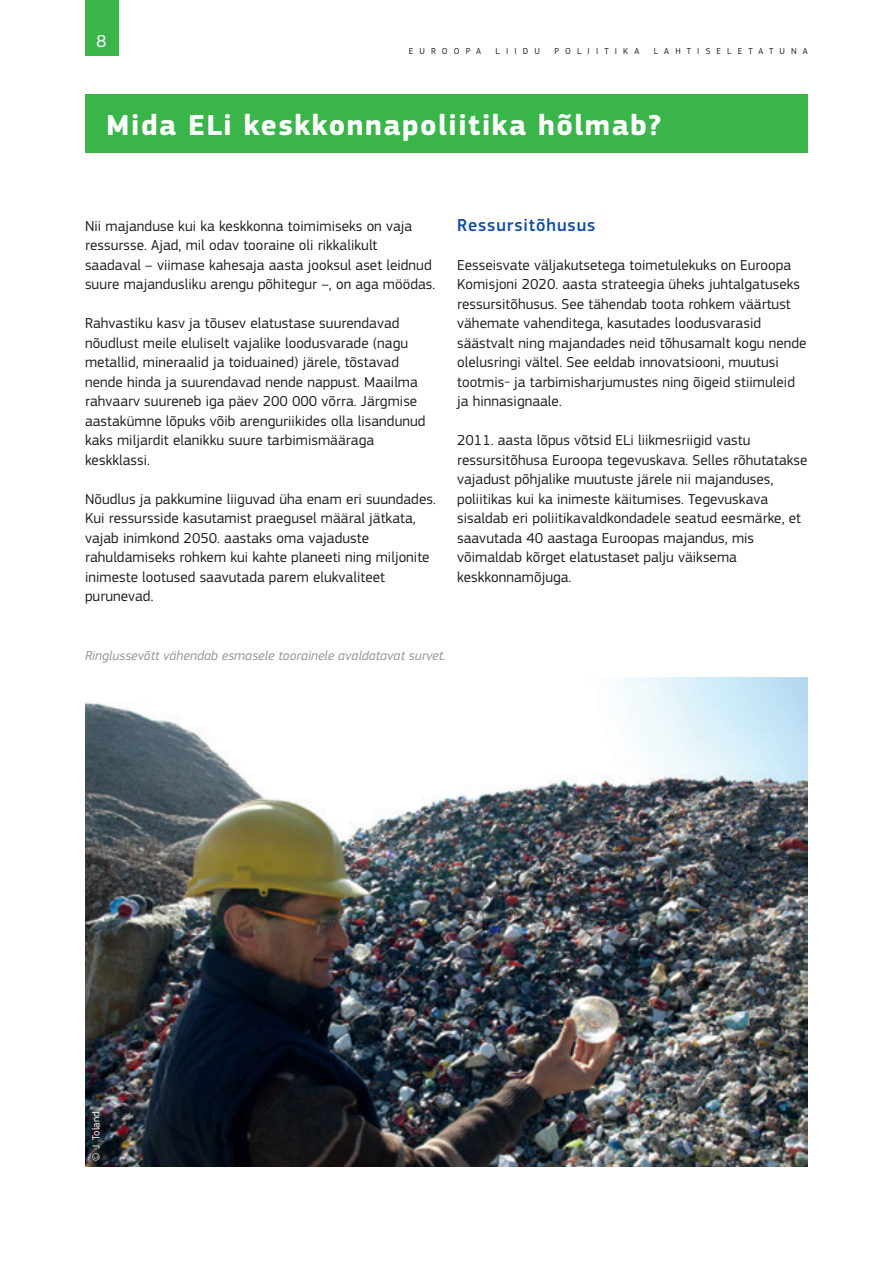
<style>
.page{position:relative;width:893px;height:1263px;background:#fff}
.page>*{position:absolute;margin:0;border:0;box-sizing:border-box;transform-origin:0 0}
.Heading01_neg{font:700 30px "EC Square Sans Pro";letter-spacing:.05em;color:#fff}
.Heading03{font:500 18px "EC Square Sans Pro";letter-spacing:.05em;color:#0d4da1}
.t1{font:18px "EC Square Sans Pro";color:#fff}
.BodyText{font:15px/19.5px "EC Square Sans Pro";letter-spacing:.005em;color:#231f20}
.legende_L{font:italic 13.5px "EC Square Sans Pro";letter-spacing:.005em;color:#939598}
.copyright{font:10.5px "EC Square Sans Pro";color:#fff}
.t2{font:9px "EC Square Sans Pro";letter-spacing:.68em;color:#231f20}
</style>
<div class="page">
<div style="left:85px;top:0;width:33px;height:55px;background:#3ab54a"></div>
<img style="left:85px;top:677px;width:723px;height:490px">
<div style="left:85px;top:94px;width:723px;height:59px;background:#3ab54a"></div>
<p class="t1" style="left:97px;top:30px;width:12px">8</p>
<p class="t2" style="left:409px;top:45px;width:74px">EUROOPA</p>
<p class="t2" style="left:496px;top:45px;width:46px">LIIDU</p>
<p class="t2" style="left:554px;top:45px;width:86px">POLIITIKA</p>
<p class="t2" style="left:654px;top:45px;width:156px">LAHTISELETATUNA</p>
<p class="Heading01_neg" style="left:106px;top:107px;width:557px">Mida ELi keskkonnapoliitika hõlmab?</p>
<p class="BodyText" style="left:85px;top:216px;width:352px">Nii majanduse kui ka keskkonna toimimiseks on vaja ressursse. Ajad, mil odav tooraine oli rikkalikult saadaval – viimase kahesaja aasta jooksul aset leidnud suure majandusliku arengu põhitegur –, on aga möödas.</p>
<p class="BodyText" style="left:85px;top:314px;width:342px">Rahvastiku kasv ja tõusev elatustase suurendavad nõudlust meile eluliselt vajalike loodusvarade (nagu metallid, mineraalid ja toiduained) järele, tõstavad nende hinda ja suurendavad nende nappust. Maailma rahvaarv suureneb iga päev 200 000 võrra. Järgmise aastakümne lõpuks võib arenguriikides olla lisandunud kaks miljardit elanikku suure tarbimismääraga keskklassi.</p>
<p class="BodyText" style="left:85px;top:489px;width:352px">Nõudlus ja pakkumine liiguvad üha enam eri suundades.<br>Kui ressursside kasutamist praegusel määral jätkata, vajab inimkond 2050. aastaks oma vajaduste rahuldamiseks rohkem kui kahte planeeti ning miljonite inimeste lootused saavutada parem elukvaliteet purunevad.</p>
<p class="Heading03" style="left:457px;top:214px;width:140px">Ressursitõhusus</p>
<p class="BodyText" style="left:457px;top:255px;width:351px">Eesseisvate väljakutsetega toimetulekuks on Euroopa Komisjoni 2020. aasta strateegia üheks juhtalgatuseks ressursitõhusus. See tähendab toota rohkem väärtust vähemate vahenditega, kasutades loodusvarasid säästvalt ning majandades neid tõhusamalt kogu nende olelusringi vältel. See eeldab innovatsiooni, muutusi tootmis- ja tarbimisharjumustes ning õigeid stiimuleid ja hinnasignaale.</p>
<p class="BodyText" style="left:457px;top:431px;width:352px">2011. aasta lõpus võtsid ELi liikmesriigid vastu ressursitõhusa Euroopa tegevuskava. Selles rõhutatakse vajadust põhjalike muutuste järele nii majanduses, poliitikas kui ka inimeste käitumises. Tegevuskava sisaldab eri poliitikavaldkondadele seatud eesmärke, et saavutada 40 aastaga Euroopas majandus, mis võimaldab kõrget elatustaset palju väiksema keskkonnamõjuga.</p>
<p class="legende_L" style="left:85px;top:647px;width:362px">Ringlussevõtt vähendab esmasele toorainele avaldatavat survet.</p>
<p class="copyright" style="left:90px;top:1160px;width:50px;rotate:-90deg">© J. Toland</p>
</div>
